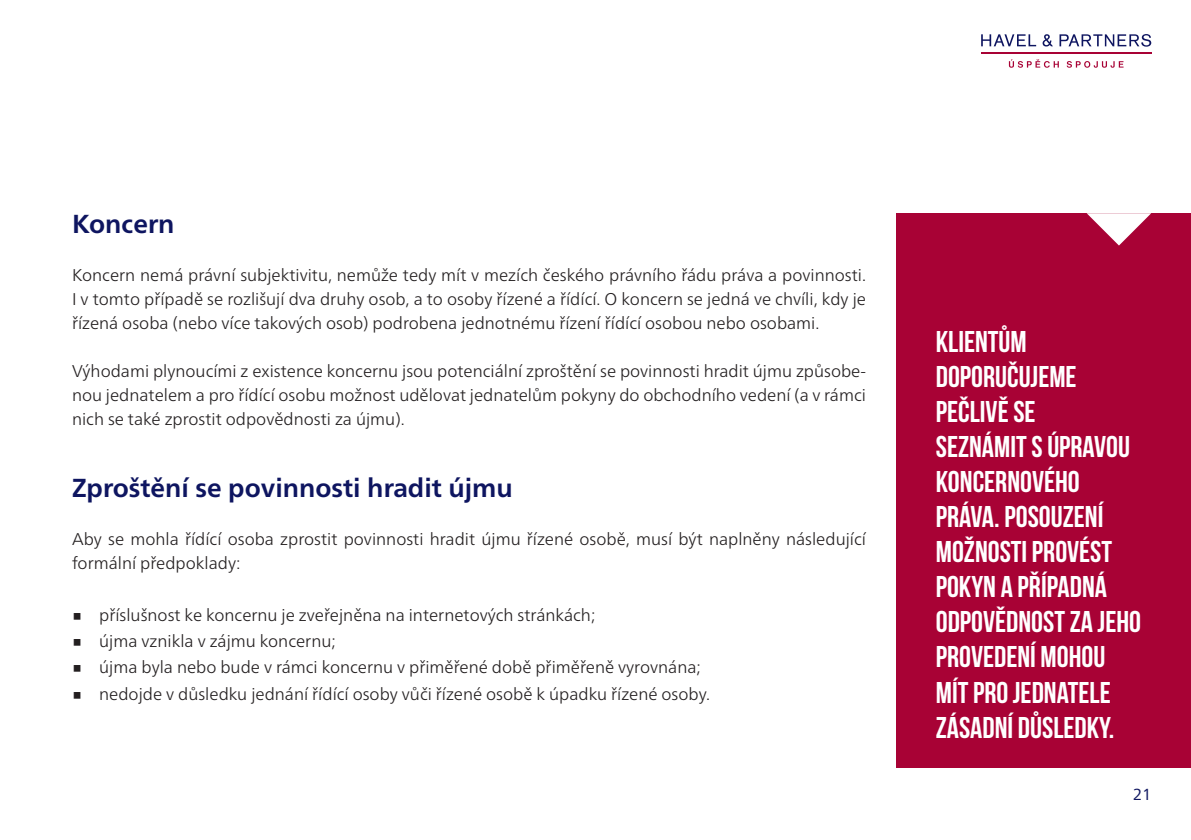
<style>
.page{position:relative;width:1191px;height:840px;background:#fff}
.page>*{position:absolute;margin:0;border:0;box-sizing:border-box;transform-origin:0 0}
.t1{font:700 30px/35px "Bebas Neue";color:#fff}
.t2{font:700 26px "Frutiger Neue LTW1 G";color:#0e1560}
.t3{font:300 17px/24px "Frutiger Neue LTW1 G";color:#231f20;text-align:justify}
.t4{font:16px "Frutiger Neue LTW1 G";color:#0e1560}
.s1{font-family:"Montserrat"}
</style>
<div class="page">
<svg style="left:1009px;top:59px;width:114px;height:9px"></svg>
<hr style="left:981px;top:52px;width:170px;height:1px;background:#a80235">
<svg style="left:1059px;top:34px;width:92px;height:13px"></svg>
<svg style="left:981px;top:34px;width:55px;height:12px"></svg>
<svg style="left:1042px;top:34px;width:11px;height:12px"></svg>
<div style="left:896px;top:213px;width:295px;height:554px;background:#a80235"></div>
<svg style="left:1086px;top:213px;width:65px;height:32px"></svg>
<p class="t2" style="left:72px;top:205px;width:104px">Koncern</p>
<p class="t3" style="left:72px;top:262px;width:795px">Koncern nemá právní subjektivitu, nemůže tedy mít v mezích českého právního řádu práva a povinnosti.<br>I v tomto případě se rozlišují dva druhy osob, a to osoby řízené a řídící. O koncern se jedná ve chvíli, kdy je řízená osoba (nebo více takových osob) podrobena jednotnému řízení řídící osobou nebo osobami.</p>
<p class="t3" style="left:72px;top:358px;width:795px">Výhodami plynoucími z existence koncernu jsou potenciální zproštění se povinnosti hradit újmu způsobe&shy;nou jednatelem a pro řídící osobu možnost udělovat jednatelům pokyny do obchodního vedení (a v rámci nich se také zprostit odpovědnosti za újmu).</p>
<p class="t2" style="left:72px;top:469px;width:442px">Zproštění se povinnosti hradit újmu</p>
<p class="t3" style="left:72px;top:526px;width:795px">Aby se mohla řídící osoba zprostit povinnosti hradit újmu řízené osobě, musí být naplněny následující formální předpoklady:</p>
<p class="t3" style="left:72px;top:602px;width:525px"><span class="s1">■</span> příslušnost ke koncernu je zveřejněna na internetových stránkách;</p>
<p class="t3" style="left:72px;top:628px;width:265px"><span class="s1">■</span> újma vznikla v zájmu koncernu;</p>
<p class="t3" style="left:72px;top:654px;width:630px"><span class="s1">■</span> újma byla nebo bude v rámci koncernu v přiměřené době přiměřeně vyrovnána;</p>
<p class="t3" style="left:72px;top:680px;width:639px"><span class="s1">■</span> nedojde v důsledku jednání řídící osoby vůči řízené osobě k úpadku řízené osoby.</p>
<p class="t1" style="left:935px;top:324px;width:207px">KLIENTŮM<br>DOPORUČUJEME<br>PEČLIVĚ SE<br>SEZNÁMIT S ÚPRAVOU<br>KONCERNOVÉHO<br>PRÁVA. POSOUZENÍ<br>MOŽNOSTI PROVÉST<br>POKYN A PŘÍPADNÁ<br>ODPOVĚDNOST ZA JEHO<br>PROVEDENÍ MOHOU<br>MÍT PRO JEDNATELE<br>ZÁSADNÍ DŮSLEDKY.</p>
<p class="t4" style="left:1132px;top:782px;width:20px">21</p>
</div>
